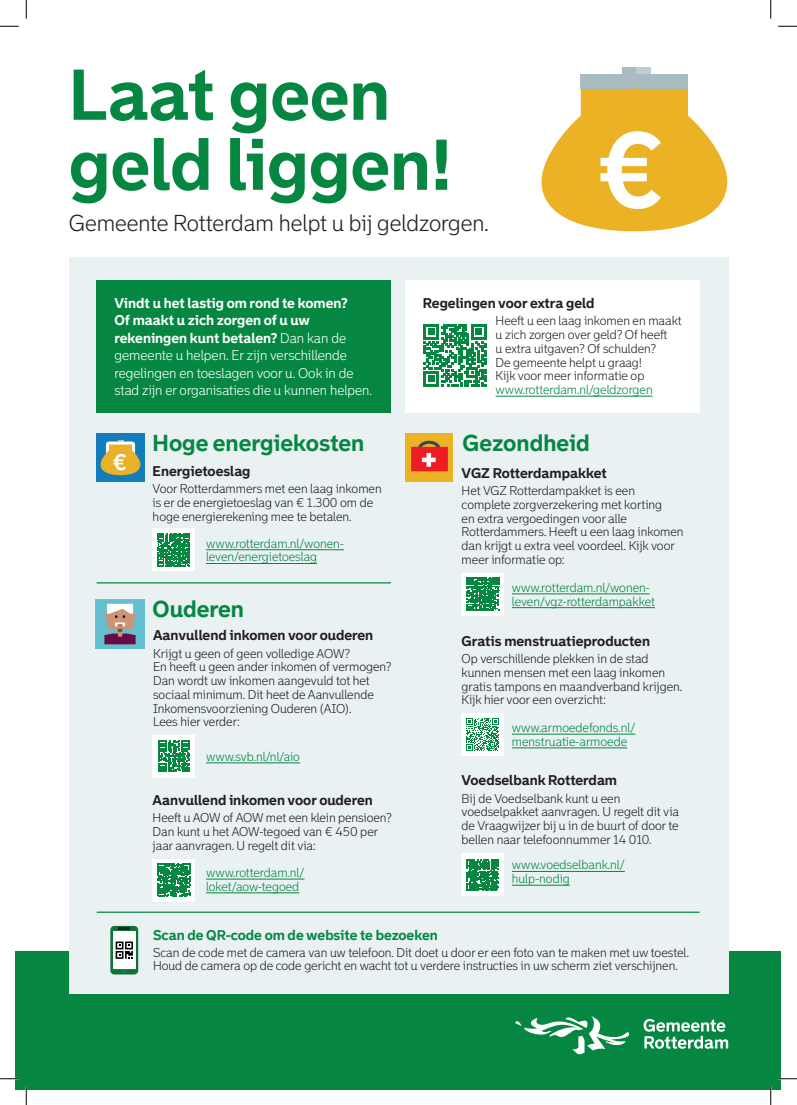
<style>
.page{position:relative;width:797px;height:1105px;background:#fff}
.page>*{position:absolute;margin:0;border:0;box-sizing:border-box;transform-origin:0 0}
.t1{font:70px/70px "Bolder Heading";color:#058742}
.t2{font:300 22.5px "Bolder";color:#231f20}
.t3{font:700 22.5px "Bolder";color:#058742}
.t4{font:300 13.75px/17.5px "Bolder";color:#fff}
.t5{font:700 13.75px "Bolder";color:#231f20}
.t6{font:700 13.75px "Bolder";color:#058742}
.t7{font:300 12.5px/13.8px "Bolder";color:#231f20}
.t8{font:300 12.5px/13.8px "Bolder";color:#058742}
.s1{font-weight:700}
</style>
<div class="page">
<div style="left:16px;top:951px;width:765px;height:138px;background:#058742"></div>
<svg style="left:643px;top:1019px;width:85px;height:30px"></svg>
<svg style="left:515px;top:1016px;width:114px;height:39px"></svg>
<div style="left:69px;top:258px;width:659px;height:736px;background:#e9f1f2"></div>
<hr style="left:206px;top:762px;width:94px;height:1px;background:#058742">
<div style="left:153px;top:735px;width:42px;height:42px;background:#fff"></div>
<svg style="left:158px;top:740px;width:32px;height:32px"></svg>
<hr style="left:206px;top:879px;width:98px;height:1px;background:#058742">
<hr style="left:206px;top:892px;width:93px;height:1px;background:#058742">
<div style="left:153px;top:859px;width:42px;height:42px;background:#fff"></div>
<svg style="left:157px;top:864px;width:33px;height:32px"></svg>
<hr style="left:206px;top:549px;width:138px;height:1px;background:#058742">
<hr style="left:206px;top:563px;width:111px;height:1px;background:#058742">
<div style="left:153px;top:529px;width:42px;height:42px;background:#fff"></div>
<svg style="left:157px;top:533px;width:33px;height:33px"></svg>
<hr style="left:97px;top:582px;width:294px;height:1px;background:#058742">
<img style="left:97px;top:434px;width:47px;height:47px">
<img style="left:96px;top:599px;width:48px;height:49px">
<div style="left:97px;top:280px;width:294px;height:133px;background:#058742"></div>
<div style="left:405px;top:280px;width:294px;height:133px;background:#fff"></div>
<hr style="left:495px;top:396px;width:157px;height:1px;background:#058742">
<img style="left:405px;top:434px;width:48px;height:47px">
<hr style="left:512px;top:594px;width:137px;height:1px;background:#058742">
<hr style="left:512px;top:607px;width:143px;height:1px;background:#058742">
<hr style="left:512px;top:734px;width:123px;height:1px;background:#058742">
<hr style="left:512px;top:748px;width:115px;height:1px;background:#058742">
<hr style="left:512px;top:871px;width:113px;height:1px;background:#058742">
<hr style="left:512px;top:885px;width:58px;height:1px;background:#058742">
<div style="left:461px;top:573px;width:43px;height:42px;background:#fff"></div>
<svg style="left:466px;top:578px;width:33px;height:33px"></svg>
<svg style="left:424px;top:324px;width:62px;height:62px"></svg>
<div style="left:461px;top:713px;width:43px;height:43px;background:#fff"></div>
<svg style="left:466px;top:718px;width:33px;height:33px"></svg>
<div style="left:461px;top:854px;width:43px;height:42px;background:#fff"></div>
<svg style="left:467px;top:859px;width:31px;height:32px"></svg>
<div style="left:622px;top:67px;width:14px;height:7px;background:#aabcc1"></div>
<div style="left:636px;top:67px;width:14px;height:7px;background:#bdced4"></div>
<svg style="left:541px;top:74px;width:186px;height:157px"></svg>
<svg style="left:110px;top:926px;width:28px;height:48px"></svg>
<hr style="left:97px;top:911px;width:602px;height:2px;background:#058742">
<svg style="left:0;top:25px;width:19px;height:2px"></svg>
<svg style="left:778px;top:25px;width:19px;height:2px"></svg>
<svg style="left:0;top:1078px;width:19px;height:1px"></svg>
<svg style="left:778px;top:1078px;width:19px;height:1px"></svg>
<svg style="left:25px;top:0;width:2px;height:19px"></svg>
<svg style="left:25px;top:1086px;width:2px;height:19px"></svg>
<svg style="left:770px;top:0;width:1px;height:19px"></svg>
<svg style="left:770px;top:1086px;width:1px;height:19px"></svg>
<h1 class="t1" style="left:69px;top:59px;width:385px">Laat geen geld liggen!</h1>
<h2 class="t2" style="left:69px;top:210px;width:421px">Gemeente Rotterdam helpt u bij geldzorgen.</h2>
<p class="t4" style="left:114px;top:294px;width:259px"><span class="s1">Vindt u het lastig om rond te komen?<br>Of maakt u zich zorgen of u uw rekeningen kunt betalen?</span> Dan kan de gemeente u helpen. Er zijn verschillende regelingen en toeslagen voor u. Ook in de stad zijn er organisaties die u kunnen helpen.</p>
<p class="t5" style="left:423px;top:294px;width:173px">Regelingen voor extra geld</p>
<p class="t7" style="left:495px;top:314px;width:188px">Heeft u een laag inkomen en maakt u zich zorgen over geld? Of heeft<br>u extra uitgaven? Of schulden?<br>De gemeente helpt u graag!<br>Kijk voor meer informatie op</p>
<p class="t8" style="left:495px;top:383px;width:159px">www.rotterdam.nl/geldzorgen</p>
<h2 class="t3" style="left:153px;top:429px;width:213px">Hoge energiekosten</h2>
<h2 class="t3" style="left:462px;top:429px;width:129px">Gezondheid</h2>
<p class="t5" style="left:153px;top:462px;width:99px">Energietoeslag</p>
<p class="t7" style="left:153px;top:482px;width:230px">Voor Rotterdammers met een laag inkomen is er de energietoeslag van € 1.300 om de hoge energierekening mee te betalen.</p>
<p class="t8" style="left:206px;top:536px;width:139px">www.rotterdam.nl/wonen&shy;leven/energietoeslag</p>
<h2 class="t3" style="left:153px;top:595px;width:93px">Ouderen</h2>
<p class="t5" style="left:153px;top:627px;width:222px">Aanvullend inkomen voor ouderen</p>
<p class="t7" style="left:153px;top:646px;width:240px">Krijgt u geen of geen volledige AOW?<br>En heeft u geen ander inkomen of vermogen?<br>Dan wordt uw inkomen aangevuld tot het sociaal minimum. Dit heet de Aanvullende Inkomensvoorziening Ouderen (AIO).<br>Lees hier verder:</p>
<p class="t8" style="left:206px;top:749px;width:95px">www.svb.nl/nl/aio</p>
<p class="t5" style="left:153px;top:791px;width:222px">Aanvullend inkomen voor ouderen</p>
<p class="t7" style="left:153px;top:811px;width:240px">Heeft u AOW of AOW met een klein pensioen?<br>Dan kunt u het AOW-tegoed van € 450 per jaar aanvragen. U regelt dit via:</p>
<p class="t8" style="left:206px;top:866px;width:100px">www.rotterdam.nl/ loket/aow-tegoed</p>
<p class="t5" style="left:461px;top:464px;width:147px">VGZ Rotterdampakket</p>
<p class="t7" style="left:461px;top:484px;width:223px">Het VGZ Rotterdampakket is een complete zorgverzekering met korting<br>en extra vergoedingen voor alle Rotterdammers. Heeft u een laag inkomen dan krijgt u extra veel voordeel. Kijk voor meer informatie op:</p>
<p class="t8" style="left:512px;top:580px;width:144px">www.rotterdam.nl/wonen&shy;leven/vgz-rotterdampakket</p>
<p class="t5" style="left:461px;top:632px;width:190px">Gratis menstruatieproducten</p>
<p class="t7" style="left:461px;top:652px;width:222px">Op verschillende plekken in de stad kunnen mensen met een laag inkomen gratis tampons en maandverband krijgen.<br>Kijk hier voor een overzicht:</p>
<p class="t8" style="left:512px;top:721px;width:125px">www.armoedefonds.nl/ menstruatie-armoede</p>
<p class="t5" style="left:461px;top:772px;width:157px">Voedselbank Rotterdam</p>
<p class="t7" style="left:461px;top:791px;width:219px">Bij de Voedselbank kunt u een voedselpakket aanvragen. U regelt dit via de Vraagwijzer bij u in de buurt of door te bellen naar telefoonnummer 14 010.</p>
<p class="t8" style="left:512px;top:858px;width:114px">www.voedselbank.nl/ hulp-nodig</p>
<p class="t6" style="left:153px;top:927px;width:286px">Scan de QR-code om de website te bezoeken</p>
<p class="t7" style="left:153px;top:945px;width:537px">Scan de code met de camera van uw telefoon. Dit doet u door er een foto van te maken met uw toestel.<br>Houd de camera op de code gericht en wacht tot u verdere instructies in uw scherm ziet verschijnen.</p>
</div>
